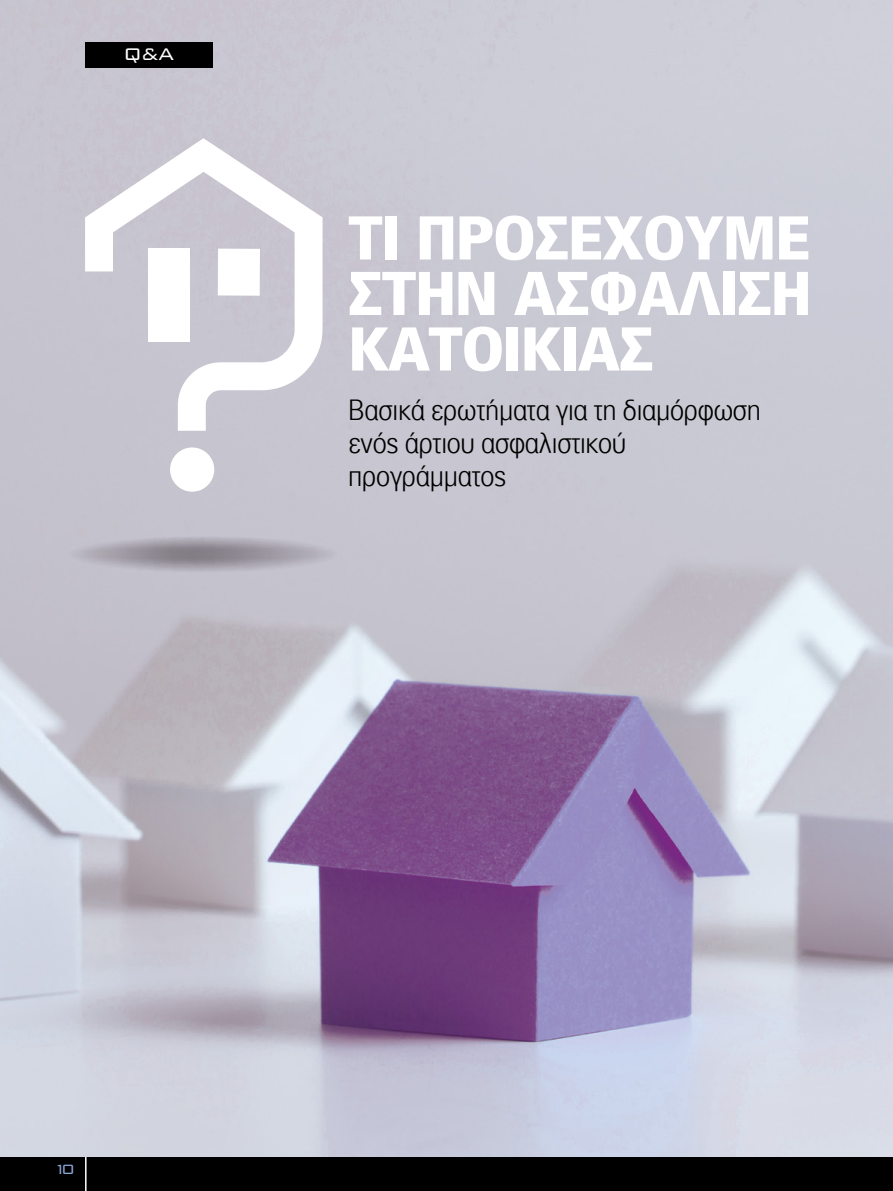
<style>
.page{position:relative;width:893px;height:1191px;background:#fff}
.page>*{position:absolute;margin:0;border:0;box-sizing:border-box;transform-origin:0 0}
.t1{font:900 60px/55.5px "PF Paperback";letter-spacing:-.015em;color:#fff;text-align:justify}
.t2{font:300 28.5px/33px "PF Paperback";letter-spacing:-.01em;color:#000}
.t3{font:22.5px "CF Bank";color:#fff}
.t4{font:18px "CF Bank";color:#8da6d6}
</style>
<div class="page">
<div style="left:0;top:1157px;width:893px;height:34px;background:#000"></div>
<hr style="left:85px;top:1152px;width:2px;height:39px;background:#fff">
<img style="left:0;top:0;width:893px;height:1157px">
<div style="left:85px;top:43px;width:128px;height:25px;background:#000"></div>
<img style="left:68px;top:536px;width:272px;height:36px">
<svg style="left:85px;top:138px;width:238px;height:293px;fill:#c7c5d0"></svg>
<div style="left:170px;top:447px;width:44px;height:45px;background:#fff;border-radius:50%"></div>
<div style="left:148px;top:248px;width:42px;height:93px;background:#fff"></div>
<div style="left:218px;top:249px;width:42px;height:47px;background:#fff"></div>
<p class="t3" style="left:123px;top:43px;width:53px">Q&amp;A</p>
<h1 class="t1" style="left:348px;top:208px;width:465px">ΤΙ ΠΡΟΣΈΧΟΥΜΕ ΣΤΗΝ ΑΣΦΆΛΙΣΗ ΚΑΤΟΙΚΊΑΣ</h1>
<p class="t2" style="left:348px;top:392px;width:414px">Βασικά ερωτήματα για τη διαμόρφωση ενός άρτιου ασφαλιστικού προγράμματος</p>
<p class="t4" style="left:54px;top:1159px;width:23px">10</p>
</div>
